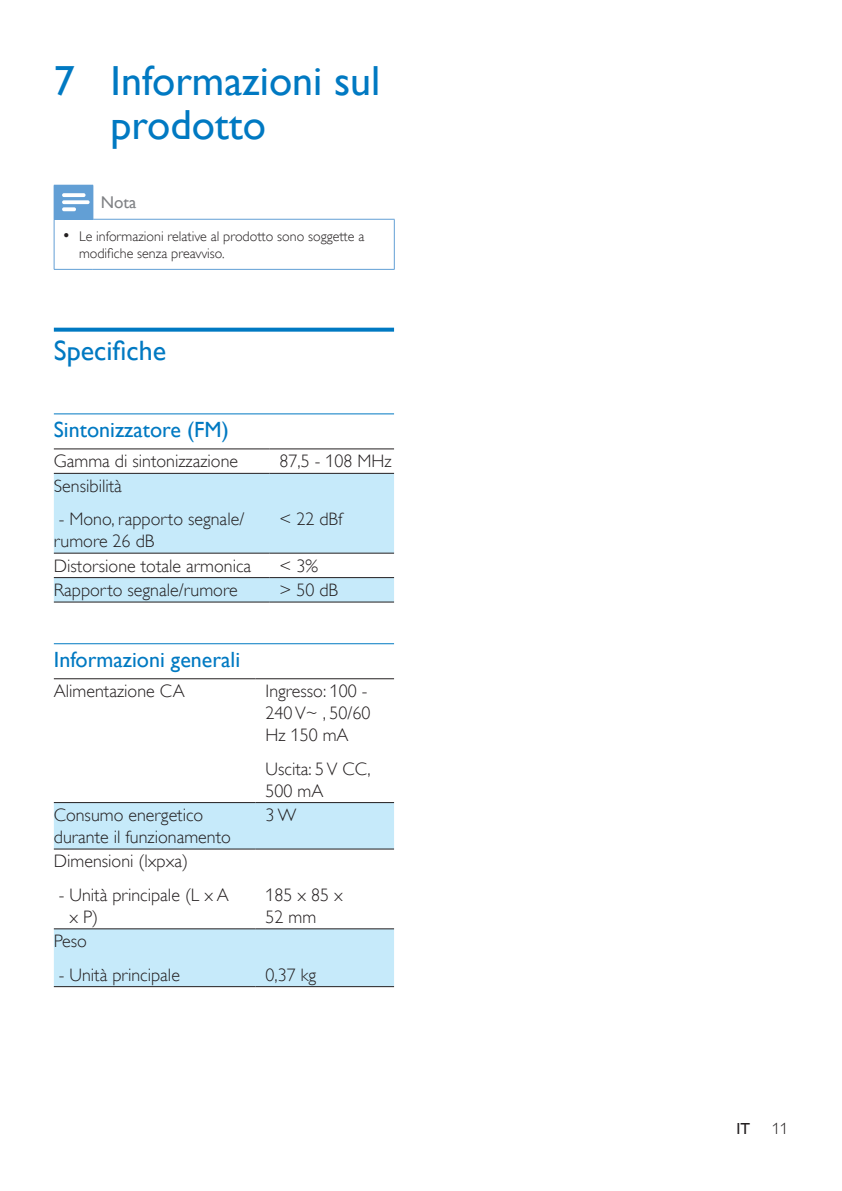
<style>
.page{position:relative;width:842px;height:1191px;background:#fff}
.page>*{position:absolute;margin:0;border:0;box-sizing:border-box;transform-origin:0 0}
.t1{font:42px/44px "Gill Sans Alt One WGL";color:#0079c2}
.t2{font:28px "Gill Sans Alt One WGL";color:#0079c2}
.t3{font:22px "Gill Sans Alt One WGL";color:#0079c2}
.t4{font:18px/22px "Gill Sans Alt One WGL Light";color:#231f20}
.t5{font:17px "Gill Sans Alt One WGL";color:#808285}
.t6{font:16px "Gill Sans Alt One WGL";color:#231f20}
.t7{font:16px "Gill Sans Alt One WGL Light";color:#231f20}
.t8{font:14px/17px "Gill Sans Alt One WGL Light";color:#231f20}
.s1{font-size:17px}
</style>
<div class="page">
<svg style="left:54px;top:328px;width:340px;height:4px"></svg>
<hr style="left:54px;top:413px;width:340px;height:1px;background:#0079c2">
<hr style="left:54px;top:643px;width:340px;height:1px;background:#0079c2">
<div style="left:54px;top:185px;width:39px;height:34px;background:#629fd5"></div>
<hr style="left:54px;top:219px;width:1px;height:50px;background:#629fd5">
<hr style="left:394px;top:219px;width:1px;height:50px;background:#629fd5">
<hr style="left:54px;top:269px;width:39px;height:1px;background:#629fd5">
<hr style="left:93px;top:269px;width:302px;height:1px;background:#629fd5">
<hr style="left:93px;top:185px;width:1px;height:34px;background:#629fd5">
<hr style="left:93px;top:219px;width:302px;height:1px;background:#629fd5">
<svg style="left:62px;top:193px;width:28px;height:18px"></svg>
<svg style="left:54px;top:474px;width:340px;height:127px;fill:#c6eafa"></svg>
<hr style="left:54px;top:448px;width:215px;height:1px;background:#231f20">
<hr style="left:269px;top:448px;width:125px;height:1px;background:#231f20">
<hr style="left:54px;top:473px;width:215px;height:1px;background:#231f20">
<hr style="left:269px;top:473px;width:125px;height:1px;background:#231f20">
<hr style="left:54px;top:552px;width:215px;height:1px;background:#231f20">
<hr style="left:269px;top:552px;width:125px;height:1px;background:#231f20">
<hr style="left:54px;top:577px;width:215px;height:1px;background:#231f20">
<hr style="left:269px;top:577px;width:125px;height:1px;background:#231f20">
<hr style="left:54px;top:601px;width:215px;height:1px;background:#231f20">
<hr style="left:269px;top:601px;width:125px;height:1px;background:#231f20">
<svg style="left:54px;top:803px;width:340px;height:183px;fill:#c6eafa"></svg>
<hr style="left:54px;top:678px;width:201px;height:1px;background:#231f20">
<hr style="left:255px;top:678px;width:139px;height:1px;background:#231f20">
<hr style="left:54px;top:802px;width:201px;height:1px;background:#231f20">
<hr style="left:255px;top:802px;width:139px;height:1px;background:#231f20">
<hr style="left:54px;top:848px;width:201px;height:1px;background:#231f20">
<hr style="left:255px;top:848px;width:139px;height:1px;background:#231f20">
<hr style="left:54px;top:928px;width:201px;height:1px;background:#231f20">
<hr style="left:255px;top:928px;width:139px;height:1px;background:#231f20">
<hr style="left:54px;top:986px;width:201px;height:1px;background:#231f20">
<hr style="left:255px;top:986px;width:139px;height:1px;background:#231f20">
<h1 class="t1" style="left:111px;top:58px;width:271px;text-indent:-57px">7 Informazioni sul prodotto</h1>
<p class="t5" style="left:101px;top:191px;width:37px">Nota</p>
<p class="t8" style="left:79px;top:228px;width:287px;text-indent:-17px"><span class="s1">•</span> Le informazioni relative al prodotto sono soggette a modifiche senza preavviso.</p>
<h2 class="t2" style="left:54px;top:331px;width:114px">Specifiche</h2>
<p class="t3" style="left:54px;top:414px;width:177px">Sintonizzatore (FM)</p>
<p class="t4" style="left:54px;top:450px;width:186px">Gamma di sintonizzazione</p>
<p class="t4" style="left:279px;top:450px;width:113px">87,5 - 108 MHz</p>
<p class="t4" style="left:54px;top:475px;width:70px">Sensibilità</p>
<p class="t4" style="left:54px;top:508px;width:192px">- Mono, rapporto segnale/ rumore 26 dB</p>
<p class="t4" style="left:279px;top:508px;width:64px">&lt; 22 dBf</p>
<p class="t4" style="left:54px;top:554px;width:199px">Distorsione totale armonica</p>
<p class="t4" style="left:279px;top:554px;width:40px">&lt; 3%</p>
<p class="t4" style="left:54px;top:579px;width:185px">Rapporto segnale/rumore</p>
<p class="t4" style="left:279px;top:579px;width:60px">&gt; 50 dB</p>
<p class="t3" style="left:54px;top:644px;width:188px">Informazioni generali</p>
<p class="t4" style="left:54px;top:680px;width:132px">Alimentazione CA</p>
<p class="t4" style="left:266px;top:680px;width:106px">Ingresso: 100 -<br>240 V~ , 50/60<br>Hz 150 mA</p>
<p class="t4" style="left:266px;top:757px;width:107px">Uscita: 5 V CC,<br>500 mA</p>
<p class="t4" style="left:54px;top:804px;width:179px">Consumo energetico durante il funzionamento</p>
<p class="t4" style="left:266px;top:804px;width:32px">3 W</p>
<p class="t4" style="left:54px;top:850px;width:136px">Dimensioni (lxpxa)</p>
<p class="t4" style="left:70px;top:884px;width:161px;text-indent:-11px">- Unità principale (L x A x P)</p>
<p class="t4" style="left:266px;top:884px;width:79px">185 x 85 x<br>52 mm</p>
<p class="t4" style="left:54px;top:930px;width:35px">Peso</p>
<p class="t4" style="left:59px;top:963px;width:123px">- Unità principale</p>
<p class="t4" style="left:266px;top:963px;width:52px">0,37 kg</p>
<p class="t6" style="left:736px;top:1118px;width:15px">IT</p>
<p class="t7" style="left:772px;top:1118px;width:17px">11</p>
</div>
